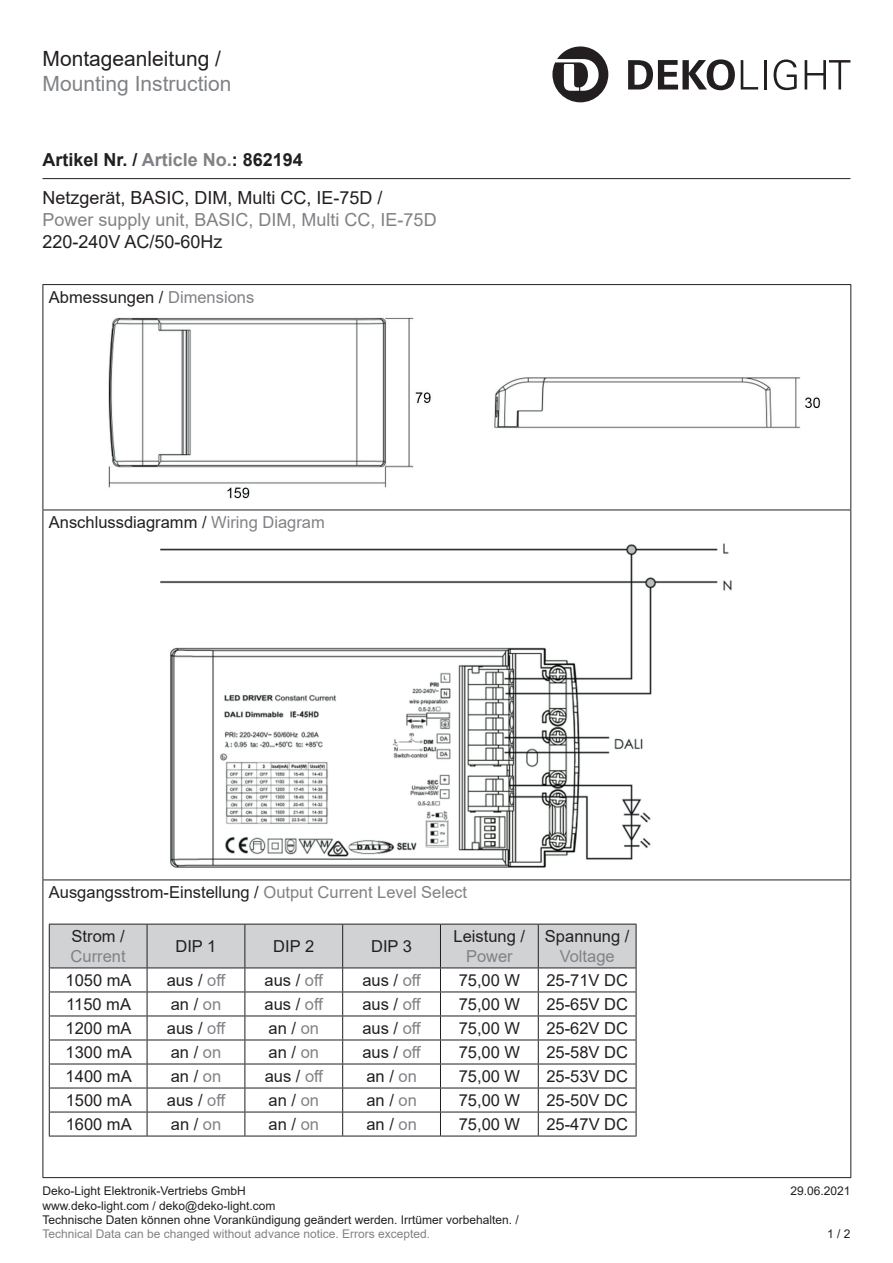
<style>
.page{position:relative;width:893px;height:1263px;background:#fff}
.page>*{position:absolute;margin:0;border:0;box-sizing:border-box;transform-origin:0 0}
.t1{font:21px "Arial";color:#808285}
.t2{font:21px "Arial";color:#231f20}
.t3{font:18px "Arial";color:#231f20}
.t4{font:18px "Arial";color:#808285}
.t5{font:700 18px "Arial";color:#231f20}
.t6{font:16.5px "Arial";color:#231f20}
.t7{font:16.5px "Arial";color:#808285}
.t8{font:12px/14.4px "Arial";color:#231f20}
.t9{font:12px "Arial";color:#808285}
.s1{color:#808285}
</style>
<div class="page">
<hr style="left:43px;top:178px;width:807px;height:1px;background:#231f20">
<svg style="left:552px;top:46px;width:56px;height:56px"></svg>
<svg style="left:628px;top:59px;width:107px;height:31px"></svg>
<svg style="left:741px;top:60px;width:17px;height:30px"></svg>
<hr style="left:764px;top:60px;width:2px;height:30px;background:#231f20">
<svg style="left:774px;top:59px;width:23px;height:31px"></svg>
<svg style="left:805px;top:60px;width:45px;height:30px"></svg>
<hr style="left:43px;top:284px;width:808px;height:1px;background:#231f20">
<hr style="left:43px;top:285px;width:1px;height:225px;background:#231f20">
<hr style="left:850px;top:285px;width:1px;height:225px;background:#231f20">
<hr style="left:43px;top:510px;width:808px;height:1px;background:#231f20">
<hr style="left:43px;top:510px;width:1px;height:369px;background:#231f20">
<hr style="left:850px;top:510px;width:1px;height:369px;background:#231f20">
<hr style="left:43px;top:879px;width:808px;height:1px;background:#231f20">
<hr style="left:43px;top:880px;width:1px;height:297px;background:#231f20">
<hr style="left:850px;top:880px;width:1px;height:297px;background:#231f20">
<hr style="left:43px;top:1177px;width:808px;height:1px;background:#231f20">
<svg style="left:49px;top:924px;width:588px;height:212px"></svg>
<hr style="left:49px;top:1136px;width:98px;height:1px;background:#231f20">
<hr style="left:147px;top:1136px;width:98px;height:1px;background:#231f20">
<hr style="left:245px;top:1136px;width:98px;height:1px;background:#231f20">
<hr style="left:343px;top:1136px;width:97px;height:1px;background:#231f20">
<hr style="left:440px;top:1136px;width:98px;height:1px;background:#231f20">
<hr style="left:538px;top:1136px;width:98px;height:1px;background:#231f20">
<img style="left:108px;top:317px;width:712px;height:182px">
<img style="left:160px;top:543px;width:572px;height:325px">
<p class="t2" style="left:43px;top:44px;width:180px">Montageanleitung /</p>
<p class="t1" style="left:43px;top:69px;width:191px">Mounting Instruction</p>
<p class="t5" style="left:43px;top:147px;width:262px">Artikel Nr. / <span class="s1">Article No.</span>: 862194</p>
<p class="t3" style="left:43px;top:186px;width:342px">Netzgerät, BASIC, DIM, Multi CC, IE-75D /</p>
<p class="t4" style="left:43px;top:207px;width:396px">Power supply unit, BASIC, DIM, Multi CC, IE-75D</p>
<p class="t3" style="left:43px;top:229px;width:182px">220-240V AC/50-60Hz</p>
<p class="t6" style="left:49px;top:285px;width:207px">Abmessungen / <span class="s1">Dimensions</span></p>
<p class="t6" style="left:49px;top:511px;width:277px">Anschlussdiagramm / <span class="s1">Wiring Diagram</span></p>
<p class="t6" style="left:49px;top:881px;width:420px">Ausgangsstrom-Einstellung / <span class="s1">Output Current Level Select</span></p>
<p class="t6" style="left:72px;top:925px;width:55px">Strom /</p>
<p class="t7" style="left:71px;top:945px;width:57px">Current</p>
<p class="t6" style="left:454px;top:925px;width:73px">Leistung /</p>
<p class="t7" style="left:466px;top:945px;width:48px">Power</p>
<p class="t6" style="left:175px;top:935px;width:42px">DIP 1</p>
<p class="t6" style="left:273px;top:935px;width:42px">DIP 2</p>
<p class="t6" style="left:371px;top:935px;width:42px">DIP 3</p>
<p class="t6" style="left:545px;top:925px;width:86px">Spannung /</p>
<p class="t7" style="left:560px;top:945px;width:57px">Voltage</p>
<p class="t6" style="left:66px;top:969px;width:68px">1050 mA</p>
<p class="t6" style="left:167px;top:969px;width:60px">aus / <span class="s1">off</span></p>
<p class="t6" style="left:265px;top:969px;width:60px">aus / <span class="s1">off</span></p>
<p class="t6" style="left:362px;top:969px;width:60px">aus / <span class="s1">off</span></p>
<p class="t6" style="left:459px;top:969px;width:63px">75,00 W</p>
<p class="t6" style="left:546px;top:969px;width:83px">25-71V DC</p>
<p class="t6" style="left:66px;top:993px;width:66px">1150 mA</p>
<p class="t6" style="left:171px;top:993px;width:52px">an / <span class="s1">on</span></p>
<p class="t6" style="left:265px;top:993px;width:60px">aus / <span class="s1">off</span></p>
<p class="t6" style="left:362px;top:993px;width:60px">aus / <span class="s1">off</span></p>
<p class="t6" style="left:459px;top:993px;width:63px">75,00 W</p>
<p class="t6" style="left:546px;top:993px;width:83px">25-65V DC</p>
<p class="t6" style="left:66px;top:1017px;width:68px">1200 mA</p>
<p class="t6" style="left:167px;top:1017px;width:60px">aus / <span class="s1">off</span></p>
<p class="t6" style="left:269px;top:1017px;width:52px">an / <span class="s1">on</span></p>
<p class="t6" style="left:362px;top:1017px;width:60px">aus / <span class="s1">off</span></p>
<p class="t6" style="left:459px;top:1017px;width:63px">75,00 W</p>
<p class="t6" style="left:546px;top:1017px;width:83px">25-62V DC</p>
<p class="t6" style="left:66px;top:1041px;width:68px">1300 mA</p>
<p class="t6" style="left:171px;top:1041px;width:52px">an / <span class="s1">on</span></p>
<p class="t6" style="left:269px;top:1041px;width:52px">an / <span class="s1">on</span></p>
<p class="t6" style="left:362px;top:1041px;width:60px">aus / <span class="s1">off</span></p>
<p class="t6" style="left:459px;top:1041px;width:63px">75,00 W</p>
<p class="t6" style="left:546px;top:1041px;width:83px">25-58V DC</p>
<p class="t6" style="left:66px;top:1065px;width:68px">1400 mA</p>
<p class="t6" style="left:171px;top:1065px;width:52px">an / <span class="s1">on</span></p>
<p class="t6" style="left:265px;top:1065px;width:60px">aus / <span class="s1">off</span></p>
<p class="t6" style="left:366px;top:1065px;width:52px">an / <span class="s1">on</span></p>
<p class="t6" style="left:459px;top:1065px;width:63px">75,00 W</p>
<p class="t6" style="left:546px;top:1065px;width:83px">25-53V DC</p>
<p class="t6" style="left:66px;top:1089px;width:68px">1500 mA</p>
<p class="t6" style="left:167px;top:1089px;width:60px">aus / <span class="s1">off</span></p>
<p class="t6" style="left:269px;top:1089px;width:52px">an / <span class="s1">on</span></p>
<p class="t6" style="left:366px;top:1089px;width:52px">an / <span class="s1">on</span></p>
<p class="t6" style="left:459px;top:1089px;width:63px">75,00 W</p>
<p class="t6" style="left:546px;top:1089px;width:83px">25-50V DC</p>
<p class="t6" style="left:66px;top:1113px;width:68px">1600 mA</p>
<p class="t6" style="left:171px;top:1113px;width:52px">an / <span class="s1">on</span></p>
<p class="t6" style="left:269px;top:1113px;width:52px">an / <span class="s1">on</span></p>
<p class="t6" style="left:366px;top:1113px;width:52px">an / <span class="s1">on</span></p>
<p class="t6" style="left:459px;top:1113px;width:63px">75,00 W</p>
<p class="t6" style="left:546px;top:1113px;width:83px">25-47V DC</p>
<p class="t8" style="left:43px;top:1184px;width:205px">Deko-Light Elektronik-Vertriebs GmbH</p>
<p class="t8" style="left:790px;top:1184px;width:62px">29.06.2021</p>
<p class="t8" style="left:43px;top:1198px;width:478px">www.deko-light.com / deko@deko-light.com<br>Technische Daten können ohne Vorankündigung geändert werden. Irrtümer vorbehalten. /</p>
<p class="t9" style="left:43px;top:1226px;width:389px">Technical Data can be changed without advance notice. Errors excepted.</p>
<p class="t8" style="left:827px;top:1227px;width:25px">1 / 2</p>
</div>
